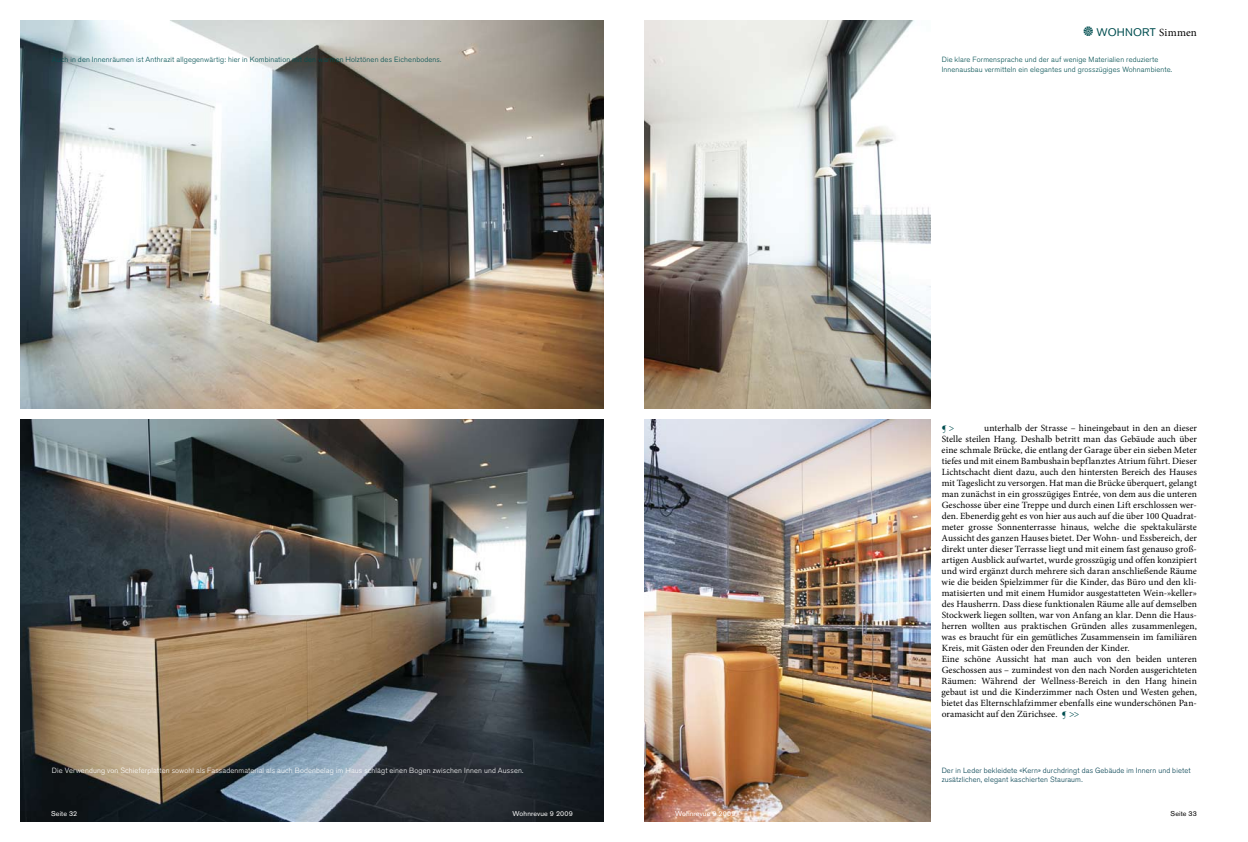
<style>
.page{position:relative;width:1248px;height:842px;background:#fff}
.page>*{position:absolute;margin:0;border:0;box-sizing:border-box;transform-origin:0 0}
.t1{font:11px "Akzidenz Grotesk BE";letter-spacing:.02em;color:#004e50}
.t2{font:10px "Minion Pro";color:#004e50}
.t3{font:9.5px/11px "Minion Pro";letter-spacing:.005em;color:#000}
.t4{font:300 7.5px/9.5px "Akzidenz Grotesk BE";letter-spacing:.015em;color:#004e50}
.t5{font:300 7.5px "Akzidenz Grotesk BE";letter-spacing:.015em;color:#fff}
.t6{font:300 7.5px/9.5px "Akzidenz Grotesk BE";letter-spacing:.015em;color:#003f4f}
.t7{font:7px "Akzidenz Grotesk BE";letter-spacing:.02em;color:#fff}
.t8{font:7px "Akzidenz Grotesk BE";color:#000}
.s1{font-family:"Minion Pro";color:#000}
.s2{font-size:10px;color:#004e50}
</style>
<div class="page">
<img style="left:644px;top:20px;width:286px;height:389px">
<img style="left:20px;top:20px;width:583px;height:389px">
<img style="left:20px;top:420px;width:583px;height:402px">
<img style="left:644px;top:420px;width:286px;height:402px">
<p class="t1" style="left:1083px;top:26px;width:114px">• WOHNORT <span class="s1">Simmen</span></p>
<p class="t4" style="left:52px;top:55px;width:391px">Auch in den Innenräumen ist Anthrazit allgegenwärtig: hier in Kombination mit den warmen Holztönen des Eichenbodens.</p>
<p class="t4" style="left:941px;top:55px;width:232px">Die klare Formensprache und der auf wenige Materialien reduzierte<br>Innenausbau vermitteln ein elegantes und grosszügiges Wohnambiente.</p>
<p class="t5" style="left:52px;top:766px;width:473px">Die Verwendung von Schieferplatten sowohl als Fassadenmaterial als auch Bodenbelag im Haus schlägt einen Bogen zwischen Innen und Aussen.</p>
<p class="t3" style="left:941px;top:422px;width:257px;text-indent:43px">unterhalb der Strasse – hineingebaut in den an dieser Stelle steilen Hang. Deshalb betritt man das Gebäude auch über eine schmale Brücke, die entlang der Garage über ein sieben Meter tiefes und mit einem Bambushain bepflanztes Atrium führt. Dieser Lichtschacht dient dazu, auch den hintersten Bereich des Hauses mit Tageslicht zu versorgen. Hat man die Brücke überquert, gelangt man zunächst in ein grosszügiges Entrée, von dem aus die unteren Geschosse über eine Treppe und durch einen Lift erschlossen wer&shy;den. Ebenerdig geht es von hier aus auch auf die über 100 Quadrat&shy;meter grosse Sonnenterrasse hinaus, welche die spektakulärste Aussicht des ganzen Hauses bietet. Der Wohn- und Essbereich, der direkt unter dieser Terrasse liegt und mit einem fast genauso groß&shy;artigen Ausblick aufwartet, wurde grosszügig und offen konzipiert und wird ergänzt durch mehrere sich daran anschließende Räume wie die beiden Spielzimmer für die Kinder, das Büro und den kli&shy;matisierten und mit einem Humidor ausgestatteten Wein-»keller» des Hausherrn. Dass diese funktionalen Räume alle auf demselben Stockwerk liegen sollten, war von Anfang an klar. Denn die Haus&shy;herren wollten aus praktischen Gründen alles zusammenlegen, was es braucht für ein gemütliches Zusammensein im familiären Kreis, mit Gästen oder den Freunden der Kinder.<br>Eine schöne Aussicht hat man auch von den beiden unteren Geschossen aus – zumindest von den nach Norden ausgerichteten Räumen: Während der Wellness-Bereich in den Hang hinein gebaut ist und die Kinderzimmer nach Osten und Westen gehen, bietet das Elternschlafzimmer ebenfalls eine wunderschönen Pan&shy;oramasicht auf den Zürichsee. <span class="s2">¶ &gt;&gt;</span></p>
<p class="t2" style="left:941px;top:421px;width:14px">¶&gt;</p>
<p class="t6" style="left:941px;top:765px;width:250px">Der in Leder bekleidete «Kern» durchdringt das Gebäude im Innern und bietet zusätzlichen, elegant kaschierten Stauraum.</p>
<p class="t7" style="left:51px;top:809px;width:28px">Seite 32</p>
<p class="t7" style="left:512px;top:809px;width:62px">Wohnrevue 9 2009</p>
<p class="t7" style="left:675px;top:809px;width:62px">Wohnrevue 9 2009</p>
<p class="t8" style="left:1170px;top:809px;width:28px">Seite 33</p>
</div>
